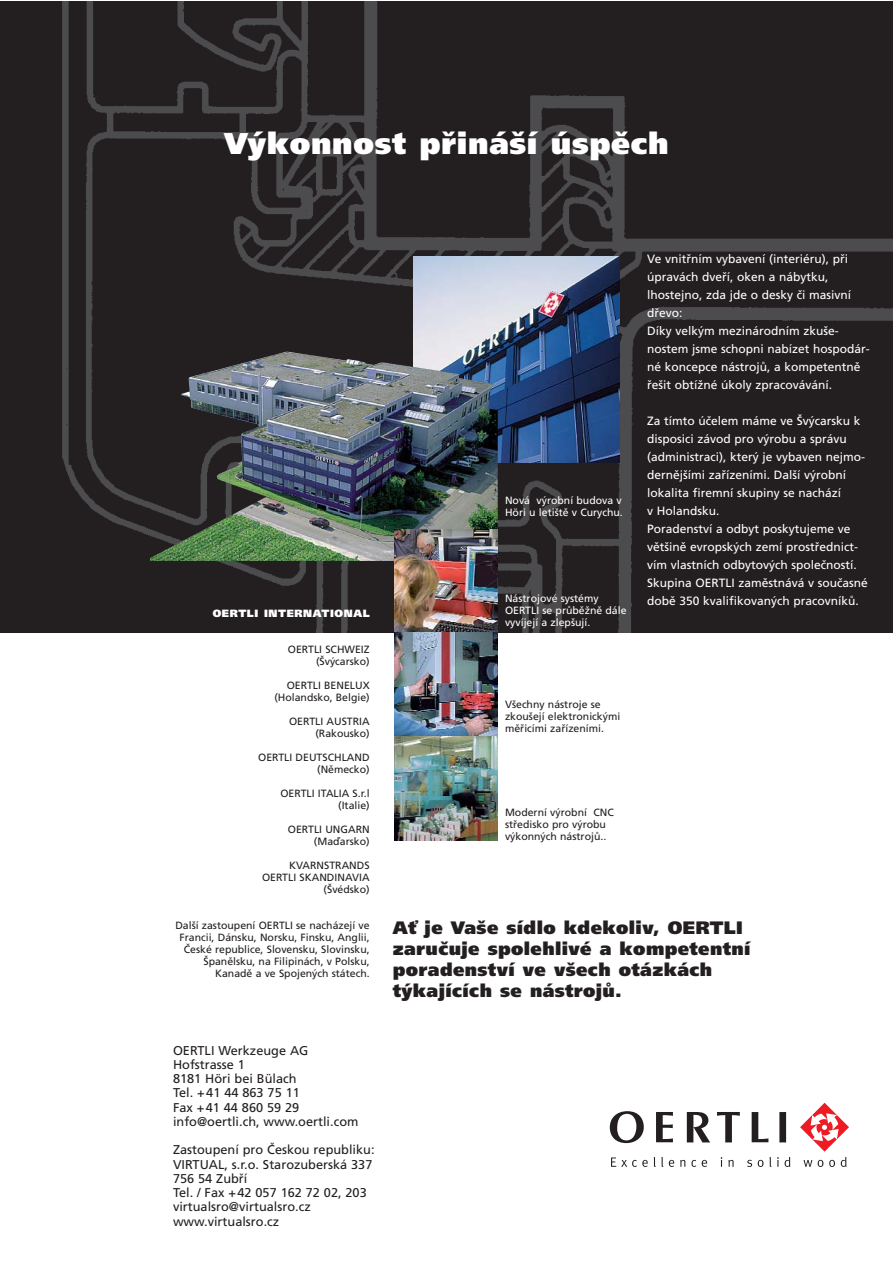
<style>
.page{position:relative;width:893px;height:1263px;background:#fff}
.page>*{position:absolute;margin:0;border:0;box-sizing:border-box;transform-origin:0 0}
.t1{font:900 30px "Frutiger CE";letter-spacing:.02em;color:#fff}
.t2{font:900 18px/21px "Frutiger CE";letter-spacing:.02em;color:#231f20}
.t3{font:12.75px/14.2px "Frutiger CE";color:#231f20}
.t4{font:12px/18px "Frutiger CE";color:#fff}
.t5{font:10.5px/12px "Frutiger CE";color:#231f20;text-align:right}
.t6{font:10.5px/12px "Frutiger CE";color:#fff}
.t7{font:900 10.5px "Frutiger CE";letter-spacing:.06em;color:#fff}
</style>
<div class="page">
<div style="left:0;top:1px;width:893px;height:632px;background:#231f20"></div>
<img style="left:62px;top:1px;width:831px;height:632px">
<img style="left:414px;top:257px;width:205px;height:205px">
<img style="left:150px;top:351px;width:348px;height:210px">
<img style="left:394px;top:529px;width:104px;height:104px">
<img style="left:394px;top:633px;width:104px;height:103px">
<img style="left:394px;top:736px;width:104px;height:104px">
<svg style="left:611px;top:1157px;width:37px;height:10px"></svg>
<svg style="left:654px;top:1157px;width:9px;height:10px"></svg>
<svg style="left:669px;top:1160px;width:5px;height:7px"></svg>
<svg style="left:680px;top:1160px;width:5px;height:7px"></svg>
<svg style="left:691px;top:1160px;width:5px;height:7px"></svg>
<svg style="left:702px;top:1160px;width:5px;height:7px"></svg>
<svg style="left:728px;top:1160px;width:6px;height:7px"></svg>
<svg style="left:747px;top:1160px;width:5px;height:7px"></svg>
<svg style="left:758px;top:1160px;width:5px;height:7px"></svg>
<svg style="left:777px;top:1157px;width:2px;height:10px"></svg>
<svg style="left:785px;top:1157px;width:5px;height:10px"></svg>
<svg style="left:800px;top:1103px;width:49px;height:64px"></svg>
<svg style="left:687px;top:1112px;width:23px;height:30px"></svg>
<svg style="left:610px;top:1111px;width:34px;height:32px"></svg>
<svg style="left:656px;top:1112px;width:17px;height:30px"></svg>
<svg style="left:717px;top:1112px;width:23px;height:30px"></svg>
<svg style="left:752px;top:1112px;width:16px;height:30px"></svg>
<svg style="left:779px;top:1112px;width:7px;height:30px"></svg>
<h1 class="t1" style="left:224px;top:131px;width:446px">Výkonnost přináší úspěch</h1>
<p class="t7" style="left:213px;top:609px;width:158px">OERTLI INTERNATIONAL</p>
<p class="t5" style="left:288px;top:644px;width:83px">OERTLI SCHWEIZ (Švýcarsko)</p>
<p class="t5" style="left:274px;top:680px;width:97px">OERTLI BENELUX (Holandsko, Belgie)</p>
<p class="t5" style="left:289px;top:716px;width:82px">OERTLI AUSTRIA (Rakousko)</p>
<p class="t5" style="left:258px;top:752px;width:113px">OERTLI DEUTSCHLAND (Německo)</p>
<p class="t5" style="left:280px;top:788px;width:91px">OERTLI ITALIA S.r.l (Italie)</p>
<p class="t5" style="left:288px;top:824px;width:83px">OERTLI UNGARN (Maďarsko)</p>
<p class="t5" style="left:262px;top:860px;width:109px">KVARNSTRANDS<br>OERTLI SKANDINAVIA (Švédsko)</p>
<p class="t5" style="left:175px;top:920px;width:196px">Další zastoupení OERTLI se nacházejí ve Francii, Dánsku, Norsku, Finsku, Anglii, České republice, Slovensku, Slovinsku, Španělsku, na Filipinách, v Polsku, Kanadě a ve Spojených státech.</p>
<p class="t3" style="left:173px;top:1043px;width:187px">OERTLI Werkzeuge AG<br>Hofstrasse 1<br>8181 Höri bei Bülach<br>Tel. +41 44 863 75 11<br>Fax +41 44 860 59 29 info@oertli.ch, www.oertli.com</p>
<p class="t3" style="left:173px;top:1143px;width:203px">Zastoupení pro Českou republiku:<br>VIRTUAL, s.r.o. Starozuberská 337<br>756 54 Zubří<br>Tel. / Fax +42 057 162 72 02, 203 virtualsro@virtualsro.cz www.virtualsro.cz</p>
<p class="t6" style="left:505px;top:494px;width:119px">Nová výrobní budova v<br>Höri u letiště v Curychu.</p>
<p class="t6" style="left:505px;top:593px;width:123px">Nástrojové systémy<br>OERTLI se průběžně dále vyvíjejí a zlepšují.</p>
<p class="t4" style="left:647px;top:251px;width:224px">Ve vnitřním vybavení (interiéru), při úpravách dveří, oken a nábytku, lhostejno, zda jde o desky či masivní dřevo:<br>Díky velkým mezinárodním zkuše&shy;nostem jsme schopni nabízet hospodár&shy;né koncepce nástrojů, a kompetentně řešit obtížné úkoly zpracovávání.</p>
<p class="t4" style="left:647px;top:413px;width:222px">Za tímto účelem máme ve Švýcarsku k disposici závod pro výrobu a správu (administraci), který je vybaven nejmo&shy;dernějšími zařízeními. Další výrobní lokalita firemní skupiny se nachází<br>v Holandsku.<br>Poradenství a odbyt poskytujeme ve většině evropských zemí prostřednict&shy;vím vlastních odbytových společností.<br>Skupina OERTLI zaměstnává v současné době 350 kvalifikovaných pracovníků.</p>
<p class="t5" style="left:505px;top:698px;width:117px;text-align:left">Všechny nástroje se zkoušejí elektronickými měřicími zařízeními.</p>
<p class="t5" style="left:505px;top:807px;width:110px;text-align:left">Moderní výrobní CNC středisko pro výrobu výkonných nástrojů..</p>
<h2 class="t2" style="left:393px;top:918px;width:359px">Ať je Vaše sídlo kdekoliv, OERTLI zaručuje spolehlivé a kompetentní poradenství ve všech otázkách týkajících se nástrojů.</h2>
</div>
